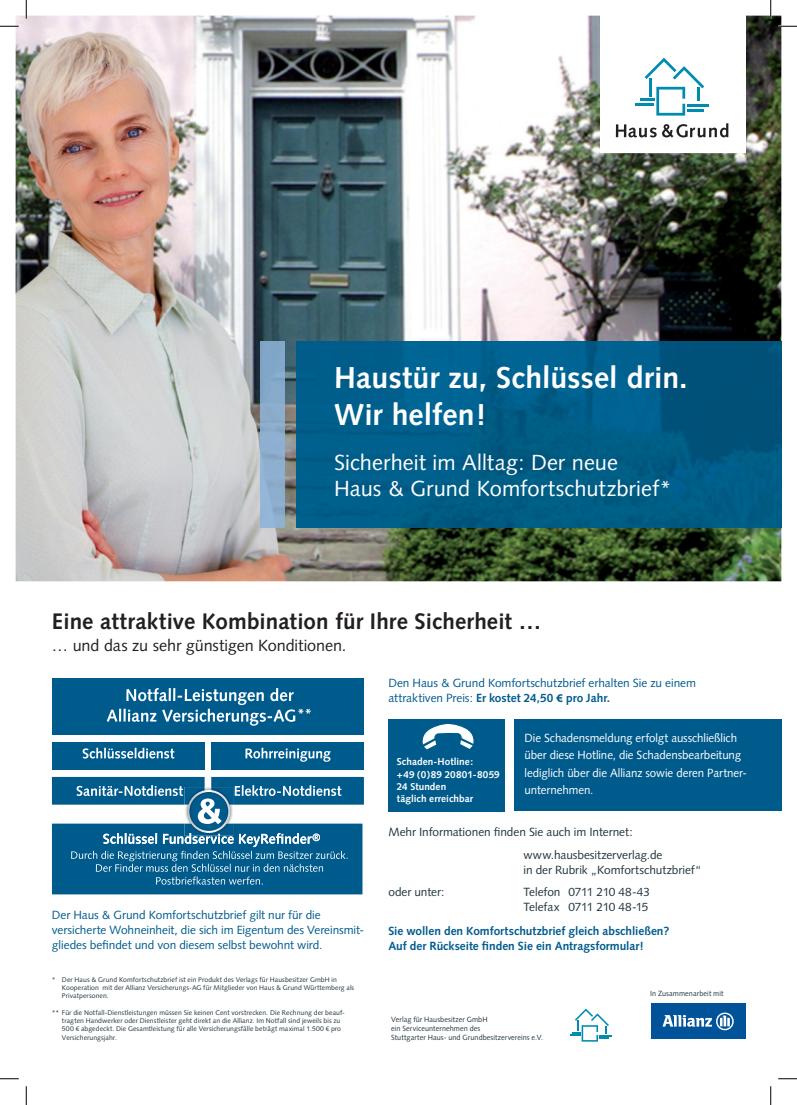
<style>
.page{position:relative;width:797px;height:1105px;background:#fff}
.page>*{position:absolute;margin:0;border:0;box-sizing:border-box;transform-origin:0 0}
.t1{font:700 30.25px/36.4px "Syntax";color:#fff}
.t2{font:700 22.5px "Syntax";letter-spacing:.005em;color:#231f20}
.t3{font:21.88px/26.2px "Syntax";color:#fff}
.t4{font:16.25px "Syntax";letter-spacing:-.005em;color:#231f20}
.t5{font:11.88px/15px "Syntax";letter-spacing:-.005em;color:#005b8d}
.t6{font:11.88px/22.1px "Syntax";letter-spacing:-.005em;color:#21353f}
.t7{font:11.88px/17.5px "Syntax";letter-spacing:-.005em;color:#fff}
.t8{font:700 11.88px/15px "Syntax";letter-spacing:-.005em;color:#005b8d}
.t9{font:700 10px/12.1px "Syntax";letter-spacing:.005em;color:#fff}
.t10{font:7.5px/9px "Syntax";letter-spacing:.01em;color:#21353f}
.t11{font:6.88px/8.2px "Syntax";letter-spacing:.01em;color:#21353f}
.s1{font-weight:700}
.s2{font-family:"Myriad Pro";font-weight:700}
.s3{font-family:"Myriad Pro"}
</style>
<div class="page">
<img style="left:16px;top:16px;width:765px;height:565px">
<div style="left:211px;top:742px;width:153px;height:28px;background:#005b8d"></div>
<div style="left:52px;top:742px;width:153px;height:28px;background:#005b8d"></div>
<div style="left:52px;top:678px;width:311px;height:57px;background:#005b8d"></div>
<svg style="left:83px;top:748px;width:92px;height:10px"></svg>
<svg style="left:245px;top:748px;width:86px;height:14px"></svg>
<svg style="left:107px;top:688px;width:204px;height:38px"></svg>
<svg style="left:52px;top:777px;width:312px;height:117px"></svg>
<div style="left:514px;top:719px;width:267px;height:91px;background:#005b8d"></div>
<div style="left:388px;top:719px;width:117px;height:92px;background:#005b8d"></div>
<svg style="left:422px;top:724px;width:52px;height:25px"></svg>
<div style="left:650px;top:1004px;width:95px;height:35px;background:#015399"></div>
<svg style="left:662px;top:1012px;width:71px;height:18px"></svg>
<div style="left:600px;top:16px;width:146px;height:137px;background:#fff"></div>
<hr style="left:635px;top:103px;width:19px;height:3px;background:#008bb0">
<hr style="left:687px;top:104px;width:22px;height:3px;background:#008bb0">
<svg style="left:640px;top:58px;width:64px;height:58px"></svg>
<svg style="left:616px;top:124px;width:40px;height:13px"></svg>
<svg style="left:662px;top:123px;width:66px;height:15px"></svg>
<img style="left:296px;top:341px;width:485px;height:186px">
<img style="left:260px;top:341px;width:24px;height:186px">
<svg style="left:570px;top:1008px;width:41px;height:34px"></svg>
<svg style="left:0;top:25px;width:19px;height:2px"></svg>
<svg style="left:778px;top:25px;width:19px;height:2px"></svg>
<svg style="left:0;top:1078px;width:19px;height:1px"></svg>
<svg style="left:778px;top:1078px;width:19px;height:1px"></svg>
<svg style="left:25px;top:0;width:2px;height:19px"></svg>
<svg style="left:25px;top:1086px;width:2px;height:19px"></svg>
<svg style="left:770px;top:0;width:1px;height:19px"></svg>
<svg style="left:770px;top:1086px;width:1px;height:19px"></svg>
<h1 class="t1" style="left:334px;top:360px;width:355px">Haustür zu, Schlüssel drin.<br>Wir helfen!</h1>
<h3 class="t3" style="left:334px;top:449px;width:339px">Sicherheit im Alltag: Der neue<br>Haus &amp; Grund Komfortschutzbrief*</h3>
<h2 class="t2" style="left:52px;top:608px;width:491px">Eine attraktive Kombination für Ihre Sicherheit …</h2>
<h3 class="t4" style="left:52px;top:636px;width:296px">… und das zu sehr günstigen Konditionen.</h3>
<h3 class="t5" style="left:388px;top:676px;width:309px">Den Haus &amp; Grund Komfortschutzbrief erhalten Sie zu einem attraktiven Preis: <span class="s1">Er kostet 24,50</span> <span class="s2">€</span> <span class="s1">pro Jahr.</span></h3>
<h3 class="t5" style="left:52px;top:908px;width:314px">Der Haus &amp; Grund Komfortschutzbrief gilt nur für die versicherte Wohneinheit, die sich im Eigentum des Vereinsmit&shy;gliedes befindet und von diesem selbst bewohnt wird.</h3>
<p class="t11" style="left:62px;top:975px;width:294px;text-indent:-10px">* Der Haus &amp; Grund Komfortschutzbrief ist ein Produkt des Verlags für Hausbesitzer GmbH in<br>Kooperation mit der Allianz Versicherungs-AG für Mitglieder von Haus &amp; Grund Württemberg als<br>Privatpersonen.</p>
<p class="t11" style="left:62px;top:1008px;width:284px;text-indent:-10px">** Für die Notfall-Dienstleistungen müssen Sie keinen Cent vorstrecken. Die Rechnung der beauf&shy;tragten Handwerker oder Dienstleister geht direkt an die Allianz. Im Notfall sind jeweils bis zu 500 <span class="s3">€</span> abgedeckt. Die Gesamtleistung für alle Versicherungsfälle beträgt maximal 1.500 <span class="s3">€</span> pro Versicherungsjahr.</p>
<h3 class="t9" style="left:397px;top:756px;width:104px">Schaden-Hotline:<br>+49 (0)89 20801-8059<br>24 Stunden<br>täglich erreichbar</h3>
<h3 class="t7" style="left:524px;top:729px;width:224px">Die Schadensmeldung erfolgt ausschließlich über diese Hotline, die Schadens bearbeitung lediglich über die Allianz sowie deren Partner - unternehmen.</h3>
<h3 class="t6" style="left:523px;top:821px;width:140px;text-indent:-135px">Mehr Informationen finden Sie auch im Internet: www.hausbesitzerverlag.de</h3>
<h3 class="t6" style="left:523px;top:858px;width:179px">in der Rubrik „Komfortschutzbrief“</h3>
<h3 class="t6" style="left:388px;top:880px;width:57px">oder unter:</h3>
<h3 class="t6" style="left:523px;top:884px;width:128px;line-height:15px">Telefon 0711 210 48-43<br>Telefax 0711 210 48-15</h3>
<h3 class="t8" style="left:388px;top:923px;width:283px">Sie wollen den Komfortschutzbrief gleich abschließen?<br>Auf der Rückseite finden Sie ein Antragsformular!</h3>
<p class="t10" style="left:391px;top:1015px;width:154px">Verlag für Hausbesitzer GmbH<br>ein Serviceunternehmen des<br>Stuttgarter Haus- und Grundbesitzervereins e.V.</p>
<p class="t10" style="left:650px;top:989px;width:75px">In Zusammenarbeit mit</p>
</div>
